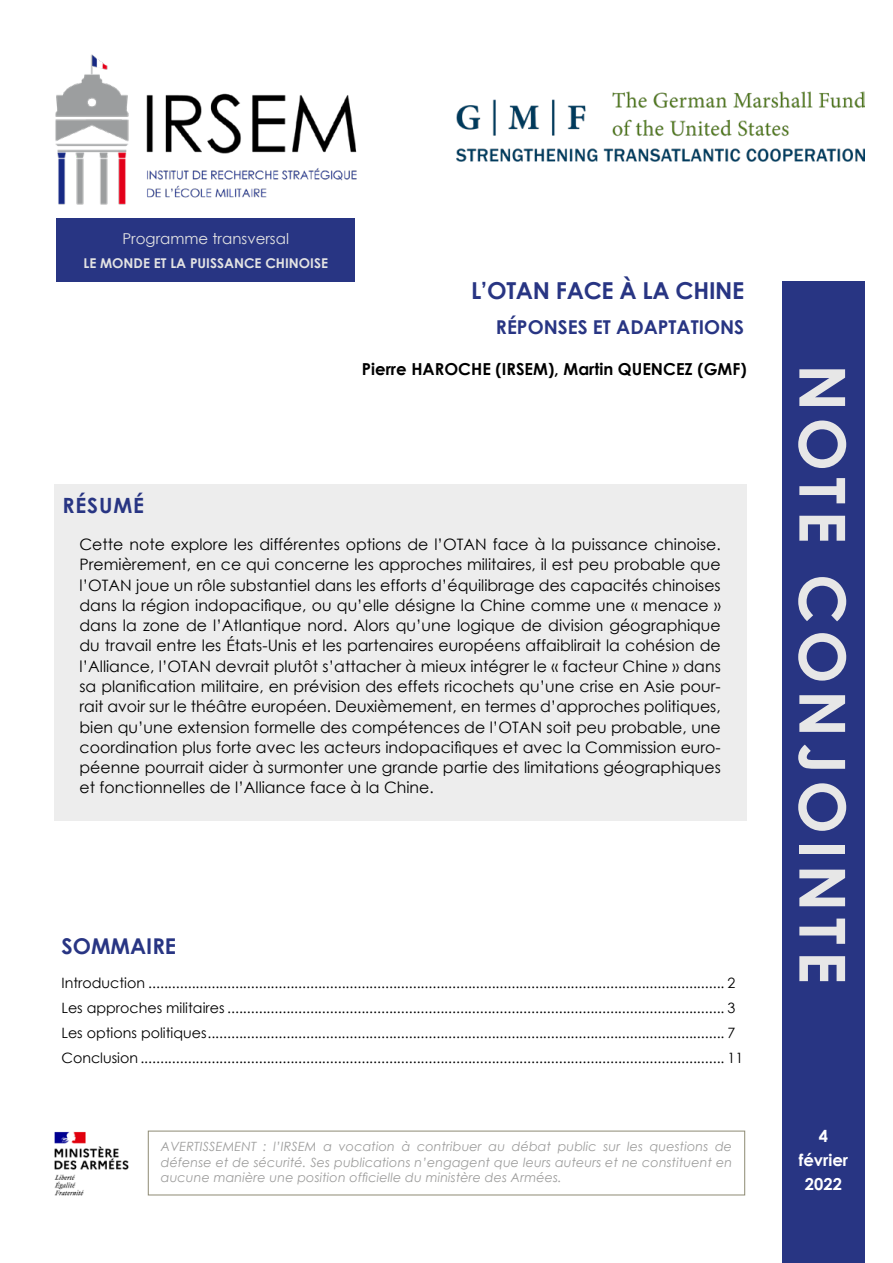
<style>
.page{position:relative;width:893px;height:1263px;background:#fff}
.page>*{position:absolute;margin:0;border:0;box-sizing:border-box;transform-origin:0 0}
.t1{font:700 63.6px "Century Gothic";letter-spacing:.1em;color:#e7e7e7}
.t2{font:700 23.4px "Century Gothic";letter-spacing:-.015em;color:#283583}
.t3{font:700 21.75px "Century Gothic";color:#283583}
.t4{font:700 21px "Century Gothic";letter-spacing:.04em;color:#283583}
.t5{font:700 19.05px "Century Gothic";color:#283583}
.t6{font:700 16.5px "Century Gothic";color:#000}
.t7{font:700 16.5px/24px "Century Gothic";color:#fff;text-align:center}
.t8{font:15.75px/20.2px "Century Gothic";color:#000;text-align:justify}
.t9{font:15px "Century Gothic";color:#e3e3e3}
.t10{font:14.25px/25px "Century Gothic";color:#000}
.t11{font:700 13.5px "Century Gothic";color:#e3e3e3}
.t12{font:italic 12.75px/15.3px "Century Gothic";letter-spacing:.01em;color:#9d9d9c;text-align:justify}
</style>
<div class="page">
<div style="left:782px;top:282px;width:82px;height:981px;background:#283583"></div>
<img style="left:55px;top:54px;width:302px;height:151px">
<div style="left:148px;top:1130px;width:597px;height:65px;border:1px solid #94917b"></div>
<div style="left:54px;top:484px;width:692px;height:337px;background:#ededed"></div>
<img style="left:54px;top:1131px;width:75px;height:65px">
<img style="left:456px;top:91px;width:408px;height:70px">
<div style="left:56px;top:218px;width:299px;height:64px;background:#283583"></div>
<p class="t9" style="left:122px;top:228px;width:168px">Programme transversal</p>
<p class="t11" style="left:83px;top:253px;width:246px">LE MONDE ET LA PUISSANCE CHINOISE</p>
<h2 class="t2" style="left:471px;top:273px;width:275px">L’OTAN FACE À LA CHINE</h2>
<p class="t5" style="left:496px;top:313px;width:250px">RÉPONSES ET ADAPTATIONS</p>
<p class="t6" style="left:362px;top:357px;width:386px">Pierre HAROCHE (IRSEM), Martin QUENCEZ (GMF)</p>
<h3 class="t4" style="left:63px;top:489px;width:83px">RÉSUMÉ</h3>
<p class="t8" style="left:80px;top:534px;width:643px">Cette note explore les différentes options de l’OTAN face à la puissance chinoise.<br>Premièrement, en ce qui concerne les approches militaires, il est peu probable que l’OTAN joue un rôle substantiel dans les efforts d’équilibrage des capacités chinoises dans la région indopacifique, ou qu’elle désigne la Chine comme une « menace » dans la zone de l’Atlantique nord. Alors qu’une logique de division géographique du travail entre les États-Unis et les partenaires européens affaiblirait la cohésion de l’Alliance, l’OTAN devrait plutôt s’attacher à mieux intégrer le « facteur Chine » dans sa planification militaire, en prévision des effets ricochets qu’une crise en Asie pour&shy;rait avoir sur le théâtre européen. Deuxièmement, en termes d’approches politiques, bien qu’une extension formelle des compétences de l’OTAN soit peu probable, une coordination plus forte avec les acteurs indopacifiques et avec la Commission euro&shy;péenne pourrait aider à surmonter une grande partie des limitations géographiques et fonctionnelles de l’Alliance face à la Chine.</p>
<h3 class="t3" style="left:61px;top:929px;width:116px">SOMMAIRE</h3>
<p class="t10" style="left:61px;top:969px;width:683px">Introduction .................................................................................................................................................. 2<br>Les approches militaires .............................................................................................................................. 3<br>Les options politiques................................................................................................................................... 7<br>Conclusion.................................................................................................................................................... 11</p>
<p class="t12" style="left:161px;top:1139px;width:573px">AVERTISSEMENT : l’IRSEM a vocation à contribuer au débat public sur les questions de défense et de sécurité. Ses publications n’engagent que leurs auteurs et ne constituent en aucune manière une position officielle du ministère des Armées.</p>
<h1 class="t1" style="left:871px;top:364px;width:621px;rotate:90deg">NOTE CONJOINTE</h1>
<p class="t7" style="left:799px;top:1123px;width:51px">4 février<br>2022</p>
</div>
